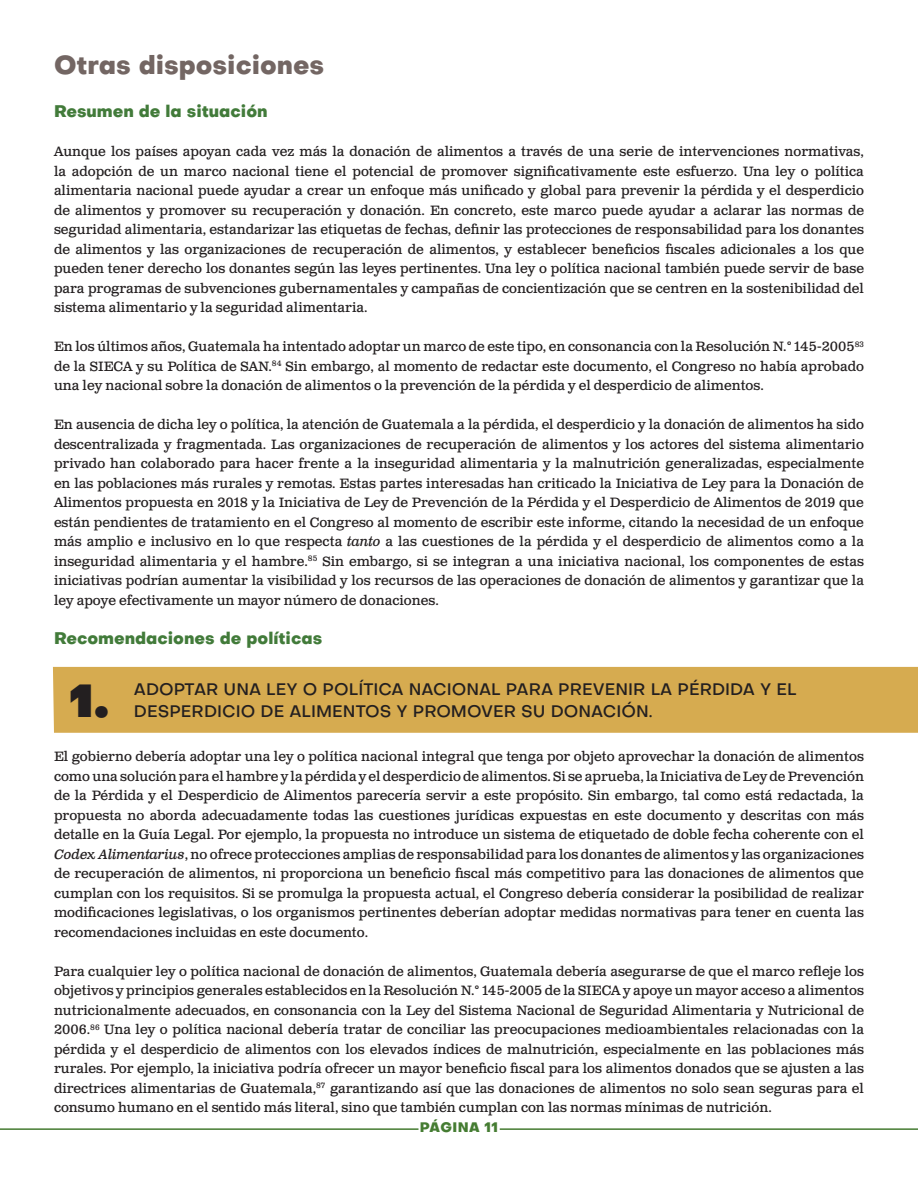
<style>
.page{position:relative;width:918px;height:1188px;background:#fff}
.page>*{position:absolute;margin:0;border:0;box-sizing:border-box;transform-origin:0 0}
.t1{font:45px "Objectivity Super";color:#231f20}
.heading_2{font:800 25.5px "Objectivity";color:#736663}
.t2{font:500 16.5px "Objectivity";color:#231f20}
.heading_2-2{font:800 16.5px "Objectivity";color:#427b3a}
.t3{font:13.5px/19.5px "Clarendon Text Pro";color:#231f20;text-align:justify}
.t4{font:800 13.5px "Objectivity";letter-spacing:.03em;color:#457c32}
.s1{font-style:italic}
</style>
<div class="page">
<hr style="left:0;top:1128px;width:418px;height:2px;background:#457c32">
<hr style="left:500px;top:1128px;width:418px;height:2px;background:#457c32">
<div style="left:53px;top:667px;width:865px;height:66px;background:#d6ab50"></div>
<p class="heading_2" style="left:54px;top:46px;width:272px">Otras disposiciones</p>
<p class="heading_2-2" style="left:54px;top:99px;width:215px">Resumen de la situación</p>
<p class="t3" style="left:54px;top:143px;width:812px">Aunque los países apoyan cada vez más la donación de alimentos a través de una serie de intervenciones normativas, la adopción de un marco nacional tiene el potencial de promover significativamente este esfuerzo. Una ley o política alimentaria nacional puede ayudar a crear un enfoque más unificado y global para prevenir la pérdida y el desperdicio de alimentos y promover su recuperación y donación. En concreto, este marco puede ayudar a aclarar las normas de seguridad alimentaria, estandarizar las etiquetas de fechas, definir las protecciones de responsabilidad para los donantes de alimentos y las organizaciones de recuperación de alimentos, y establecer beneficios fiscales adicionales a los que pueden tener derecho los donantes según las leyes pertinentes. Una ley o política nacional también puede servir de base para programas de subvenciones gubernamentales y campañas de concientización que se centren en la sostenibilidad del sistema alimentario y la seguridad alimentaria.</p>
<p class="t3" style="left:54px;top:338px;width:812px">En los últimos años, Guatemala ha intentado adoptar un marco de este tipo, en consonancia con la Resolución N.° 145-2005<sup>83 </sup>de la SIECA y su Política de SAN.<sup>84</sup> Sin embargo, al momento de redactar este documento, el Congreso no había aprobado una ley nacional sobre la donación de alimentos o la prevención de la pérdida y el desperdicio de alimentos.</p>
<p class="t3" style="left:54px;top:416px;width:812px">En ausencia de dicha ley o política, la atención de Guatemala a la pérdida, el desperdicio y la donación de alimentos ha sido descentralizada y fragmentada. Las organizaciones de recuperación de alimentos y los actores del sistema alimentario privado han colaborado para hacer frente a la inseguridad alimentaria y la malnutrición generalizadas, especialmente en las poblaciones más rurales y remotas. Estas partes interesadas han criticado la Iniciativa de Ley para la Donación de Alimentos propuesta en 2018 y la Iniciativa de Ley de Prevención de la Pérdida y el Desperdicio de Alimentos de 2019 que están pendientes de tratamiento en el Congreso al momento de escribir este informe, citando la necesidad de un enfoque más amplio e inclusivo en lo que respecta <span class="s1">tanto</span> a las cuestiones de la pérdida y el desperdicio de alimentos como a la inseguridad alimentaria y el hambre.<sup>85</sup> Sin embargo, si se integran a una iniciativa nacional, los componentes de estas iniciativas podrían aumentar la visibilidad y los recursos de las operaciones de donación de alimentos y garantizar que la ley apoye efectivamente un mayor número de donaciones.</p>
<p class="heading_2-2" style="left:54px;top:626px;width:270px">Recomendaciones de políticas</p>
<p class="t1" style="left:70px;top:664px;width:41px">1.</p>
<p class="t2" style="left:134px;top:678px;width:664px">ADOPTAR UNA LEY O POLÍTICA NACIONAL PARA PREVENIR LA PÉRDIDA Y EL</p>
<p class="t2" style="left:134px;top:700px;width:520px">DESPERDICIO DE ALIMENTOS Y PROMOVER SU DONACIÓN.</p>
<p class="t3" style="left:54px;top:747px;width:812px">El gobierno debería adoptar una ley o política nacional integral que tenga por objeto aprovechar la donación de alimentos como una solución para el hambre y la pérdida y el desperdicio de alimentos. Si se aprueba, la Iniciativa de Ley de Prevención de la Pérdida y el Desperdicio de Alimentos parecería servir a este propósito. Sin embargo, tal como está redactada, la propuesta no aborda adecuadamente todas las cuestiones jurídicas expuestas en este documento y descritas con más detalle en la Guía Legal. Por ejemplo, la propuesta no introduce un sistema de etiquetado de doble fecha coherente con el <span class="s1">Codex Alimentarius</span>, no ofrece protecciones amplias de responsabilidad para los donantes de alimentos y las organizaciones de recuperación de alimentos, ni proporciona un beneficio fiscal más competitivo para las donaciones de alimentos que cumplan con los requisitos. Si se promulga la propuesta actual, el Congreso debería considerar la posibilidad de realizar modificaciones legislativas, o los organismos pertinentes deberían adoptar medidas normativas para tener en cuenta las recomendaciones incluidas en este documento.</p>
<p class="t3" style="left:54px;top:962px;width:812px">Para cualquier ley o política nacional de donación de alimentos, Guatemala debería asegurarse de que el marco refleje los objetivos y principios generales establecidos en la Resolución N.° 145-2005 de la SIECA y apoye un mayor acceso a alimentos nutricionalmente adecuados, en consonancia con la Ley del Sistema Nacional de Seguridad Alimentaria y Nutricional de 2006.<sup>86</sup> Una ley o política nacional debería tratar de conciliar las preocupaciones medioambientales relacionadas con la pérdida y el desperdicio de alimentos con los elevados índices de malnutrición, especialmente en las poblaciones más rurales. Por ejemplo, la iniciativa podría ofrecer un mayor beneficio fiscal para los alimentos donados que se ajusten a las directrices alimentarias de Guatemala,<sup>87</sup> garantizando así que las donaciones de alimentos no solo sean seguras para el consumo humano en el sentido más literal, sino que también cumplan con las normas mínimas de nutrición.</p>
<p class="t4" style="left:420px;top:1117px;width:80px">PÁGINA 11</p>
</div>
